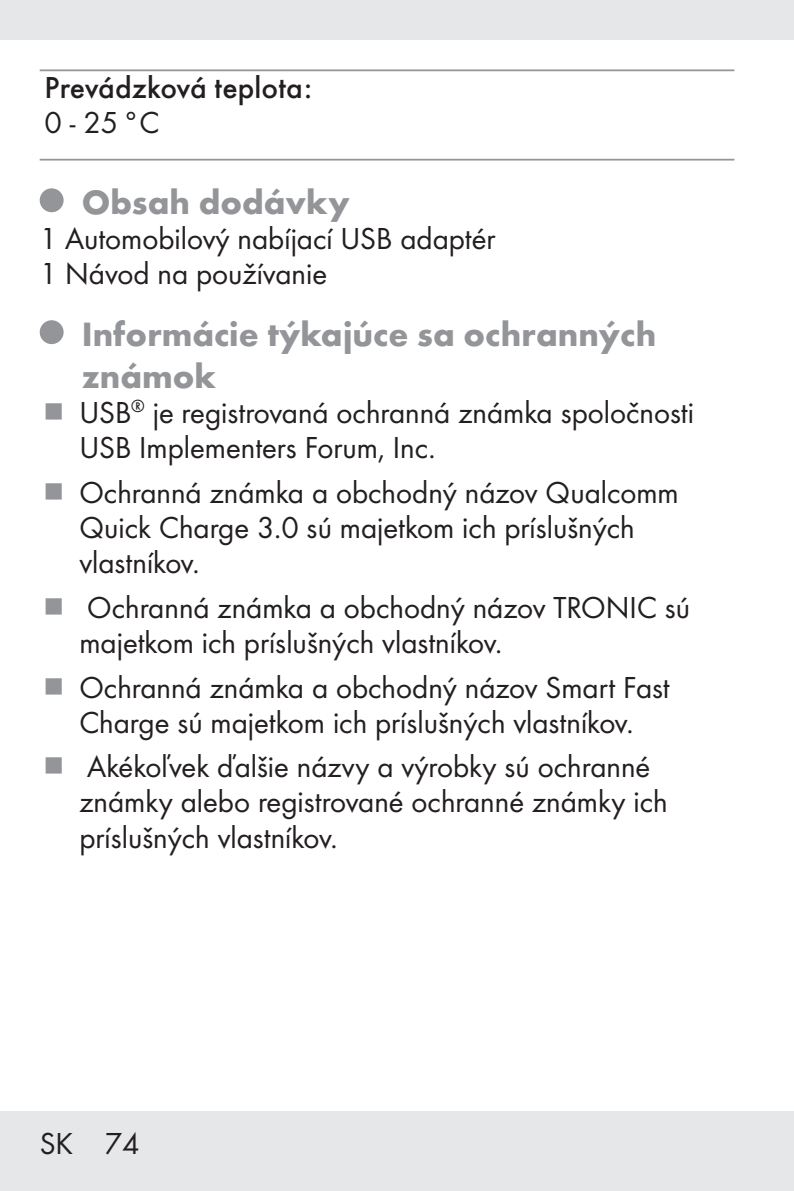
<style>
.page{position:relative;width:794px;height:1191px;background:#fff}
.page>*{position:absolute;margin:0;border:0;box-sizing:border-box;transform-origin:0 0}
.t1{font:700 35px/42px "Futura";color:#939598}
.t2{font:31.5px/35px "Futura Boo";color:#231f20}
.t3{font:500 31.5px "Futura";color:#231f20}
</style>
<div class="page">
<div style="left:0;top:1111px;width:794px;height:80px;background:#e6e7e9"></div>
<div style="left:0;top:0;width:794px;height:40px;background:#e6e7e9"></div>
<hr style="left:40px;top:69px;width:694px;height:2px;background:#939598">
<hr style="left:40px;top:159px;width:694px;height:1px;background:#939598">
<div style="left:40px;top:188px;width:24px;height:24px;background:#939598;border-radius:50%"></div>
<div style="left:40px;top:320px;width:24px;height:24px;background:#939598;border-radius:50%"></div>
<p class="t3" style="left:45px;top:65px;width:269px">Prevádzková teplota:</p>
<p class="t2" style="left:45px;top:104px;width:116px">0 - 25°C</p>
<p class="t1" style="left:82px;top:178px;width:269px">Obsah dodávky</p>
<p class="t2" style="left:40px;top:219px;width:457px">1 Automobilový nabíjací USB adaptér<br>1 Návod na používanie</p>
<p class="t1" style="left:82px;top:310px;width:576px">Informácie týkajúce sa ochranných známok</p>
<p class="t2" style="left:79px;top:393px;width:616px">USB<sup>®</sup> je registrovaná ochranná známka spoločnosti<br>USB Implementers Forum, Inc.</p>
<p class="t2" style="left:79px;top:473px;width:601px">Ochranná známka a obchodný názov Qualcomm<br>Quick Charge 3.0 sú majetkom ich príslušných vlastníkov.</p>
<p class="t2" style="left:79px;top:588px;width:612px">Ochranná známka a obchodný názov TRONIC sú majetkom ich príslušných vlastníkov.</p>
<p class="t2" style="left:79px;top:668px;width:592px">Ochranná známka a obchodný názov Smart Fast<br>Charge sú majetkom ich príslušných vlastníkov.</p>
<p class="t2" style="left:79px;top:748px;width:590px">Akékoľvek ďalšie názvy a výrobky sú ochranné známky alebo registrované ochranné známky ich príslušných vlastníkov.</p>
<p class="t2" style="left:40px;top:1124px;width:101px">SK 74</p>
</div>
